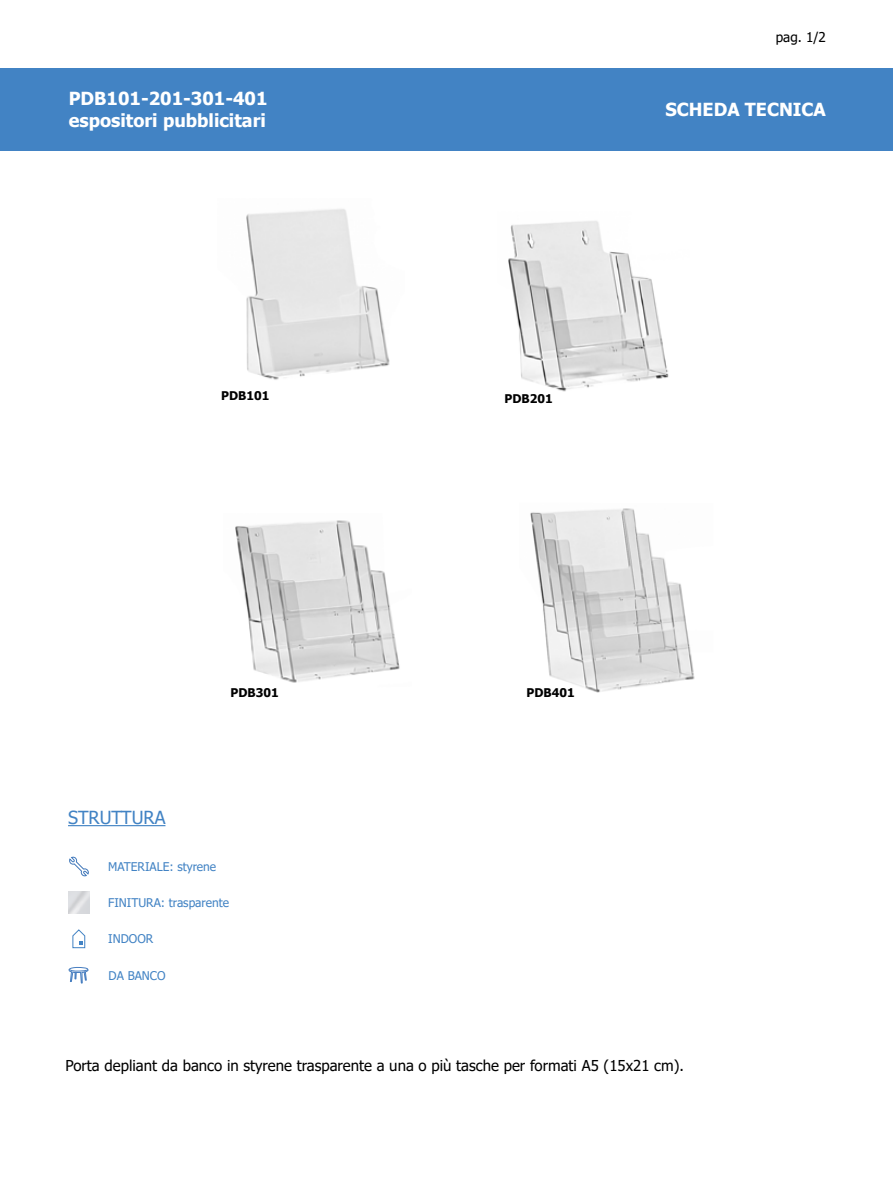
<style>
.page{position:relative;width:893px;height:1187px;background:#fff}
.page>*{position:absolute;margin:0;border:0;box-sizing:border-box;transform-origin:0 0}
.t1{font:700 18px/21.6px "Tahoma";color:#fff}
.t2{font:18px "Tahoma";color:#4283c4}
.t3{font:15px "Tahoma";color:#000}
.t4{font:13.5px "Tahoma";color:#000}
.t5{font:12px "Tahoma";color:#4283c4}
.t6{font:700 12px "Tahoma";color:#000}
</style>
<div class="page">
<div style="left:0;top:68px;width:893px;height:82px;background:#4283c4"></div>
<img style="left:530px;top:508px;width:165px;height:185px">
<img style="left:246px;top:209px;width:144px;height:171px">
<img style="left:235px;top:520px;width:165px;height:163px">
<img style="left:508px;top:221px;width:161px;height:171px">
<svg style="left:69px;top:967px;width:19px;height:16px"></svg>
<hr style="left:68px;top:825px;width:97px;height:1px;background:#4283c4">
<svg style="left:72px;top:929px;width:13px;height:19px"></svg>
<svg style="left:69px;top:856px;width:20px;height:21px"></svg>
<p class="t1" style="left:69px;top:89px;width:200px">PDB101-201-301-401 espositori pubblicitari</p>
<p class="t6" style="left:221px;top:387px;width:50px">PDB101</p>
<p class="t6" style="left:505px;top:390px;width:50px">PDB201</p>
<p class="t4" style="left:776px;top:28px;width:52px">pag. 1/2</p>
<p class="t1" style="left:678px;top:91px;width:162px">SCHEDA TECNICA</p>
<p class="t1" style="left:665px;top:99px;width:162px">SCHEDA TECNICA</p>
<p class="t2" style="left:68px;top:805px;width:99px">STRUTTURA</p>
<p class="t6" style="left:231px;top:684px;width:50px">PDB301</p>
<p class="t6" style="left:526px;top:684px;width:50px">PDB401</p>
<p class="t5" style="left:108px;top:858px;width:110px">MATERIALE: styrene</p>
<p class="t5" style="left:108px;top:894px;width:123px">FINITURA: trasparente</p>
<p class="t5" style="left:108px;top:930px;width:47px">INDOOR</p>
<p class="t5" style="left:109px;top:967px;width:59px">DA BANCO</p>
<p class="t3" style="left:65px;top:1055px;width:620px">Porta depliant da banco in styrene trasparente a una o più tasche per formati A5 (15x21 cm).</p>
</div>
